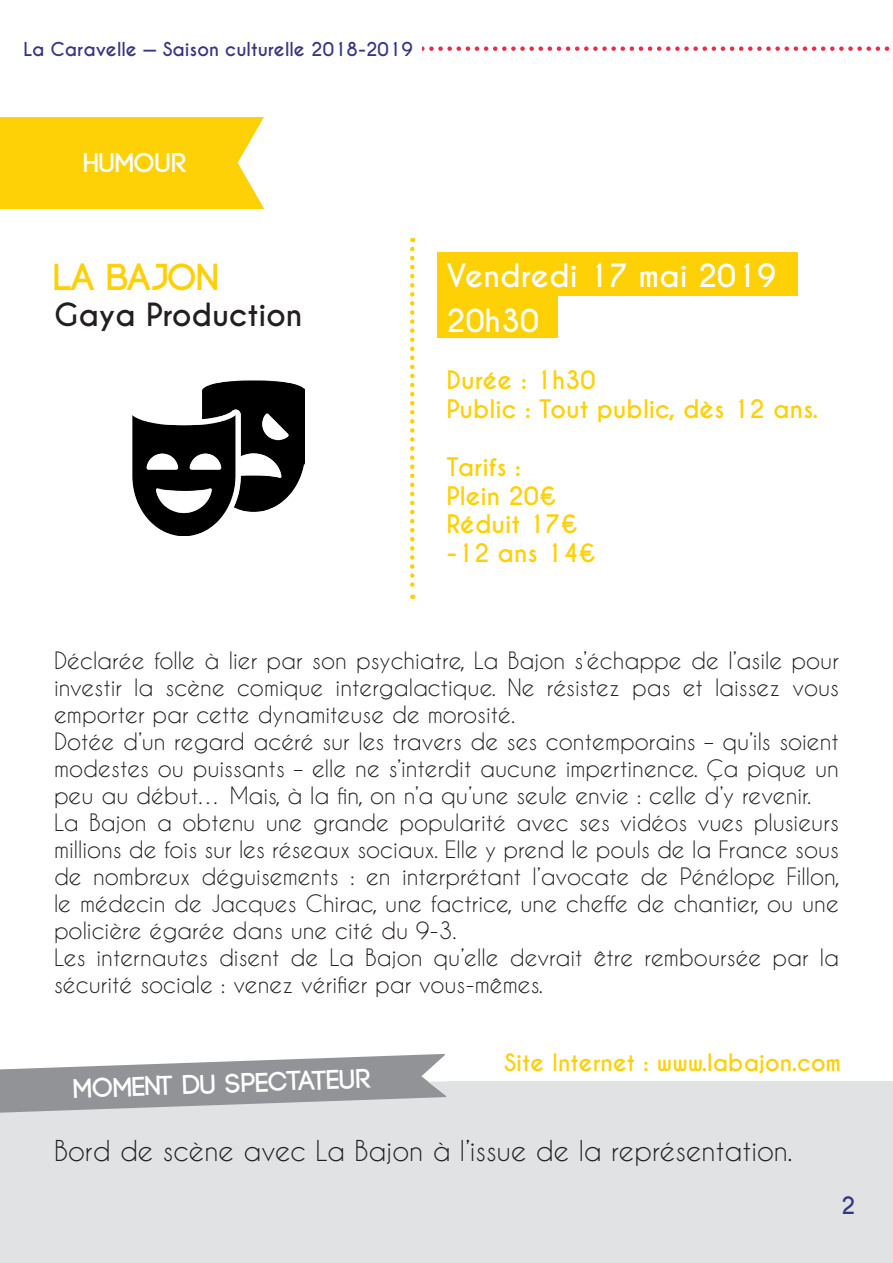
<style>
.page{position:relative;width:893px;height:1263px;background:#fff}
.page>*{position:absolute;margin:0;border:0;box-sizing:border-box;transform-origin:0 0}
.t1{font:700 37.5px "Code";color:#fed006}
.t2{font:700 30px/45px "Caviar Dreams";color:#fff}
.t3{font:700 30px "Caviar Dreams";color:#231f20}
.t4{font:27px "Caviar Dreams";color:#231f20}
.t5{font:700 27px "Code";letter-spacing:.01em;color:#fff}
.t6{font:700 24px/28.8px "Caviar Dreams";color:#fed006}
.t7{font:22.5px/27px "Caviar Dreams";color:#231f20}
.t8{font:700 22.5px "Caviar Dreams";color:#fed006}
.t9{font:700 22.5px "Caviar Dreams";color:#373583}
.t10{font:700 18px "Caviar Dreams";color:#373583}
</style>
<div class="page">
<div style="left:437px;top:253px;width:360px;height:43px;background:#fed006"></div>
<div style="left:437px;top:294px;width:121px;height:44px;background:#fed006"></div>
<div style="left:0;top:1081px;width:893px;height:182px;background:#e1e2e4"></div>
<div style="left:0;top:117px;width:270px;height:91px;background:#fed006"></div>
<svg style="left:238px;top:117px;width:32px;height:92px"></svg>
<svg style="left:410px;top:249px;width:5px;height:350px"></svg>
<svg style="left:0;top:1054px;width:447px;height:59px"></svg>
<svg style="left:422px;top:46px;width:468px;height:5px"></svg>
<img style="left:132px;top:381px;width:172px;height:154px">
<p class="t10" style="left:24px;top:38px;width:391px">La Caravelle — Saison culturelle 2018-2019</p>
<p class="t5" style="left:84px;top:149px;width:104px">HUMOUR</p>
<h1 class="t1" style="left:54px;top:258px;width:167px">LA BAJON</h1>
<h2 class="t3" style="left:54px;top:296px;width:250px">Gaya Production</h2>
<h2 class="t2" style="left:446px;top:254px;width:331px">Vendredi 17 mai 2019<br>20h30</h2>
<p class="t6" style="left:446px;top:367px;width:373px">Durée : 1h30<br>Public : Tout public, dès 12 ans.</p>
<p class="t6" style="left:446px;top:453px;width:151px">Tarifs :<br>Plein 20€<br>Réduit 17€ -12 ans 14€</p>
<p class="t7" style="left:54px;top:647px;width:787px">Déclarée folle à lier par son psychiatre, La Bajon s’échappe de l’asile pour investir la scène comique intergalactique. Ne résistez pas et laissez vous emporter par cette dynamiteuse de morosité.<br>Dotée d’un regard acéré sur les travers de ses contemporains – qu’ils soient modestes ou puissants – elle ne s’interdit aucune impertinence. Ça pique un peu au début… Mais, à la fin, on n’a qu’une seule envie : celle d’y revenir.<br>La Bajon a obtenu une grande popularité avec ses vidéos vues plusieurs millions de fois sur les réseaux sociaux. Elle y prend le pouls de la France sous de nombreux déguisements : en interprétant l’avocate de Pénélope Fillon, le médecin de Jacques Chirac, une factrice, une cheffe de chantier, ou une policière égarée dans une cité du 9-3.<br>Les internautes disent de La Bajon qu’elle devrait être remboursée par la sécurité sociale : venez vérifier par vous-mêmes.</p>
<p class="t5" style="left:73px;top:1075px;width:298px;rotate:-2deg">MOMENT DU SPECTATEUR</p>
<p class="t8" style="left:504px;top:1049px;width:339px">Site Internet : www.labajon.com</p>
<p class="t4" style="left:54px;top:1135px;width:740px">Bord de scène avec La Bajon à l’issue de la représentation.</p>
<p class="t9" style="left:841px;top:1192px;width:16px">2</p>
</div>
